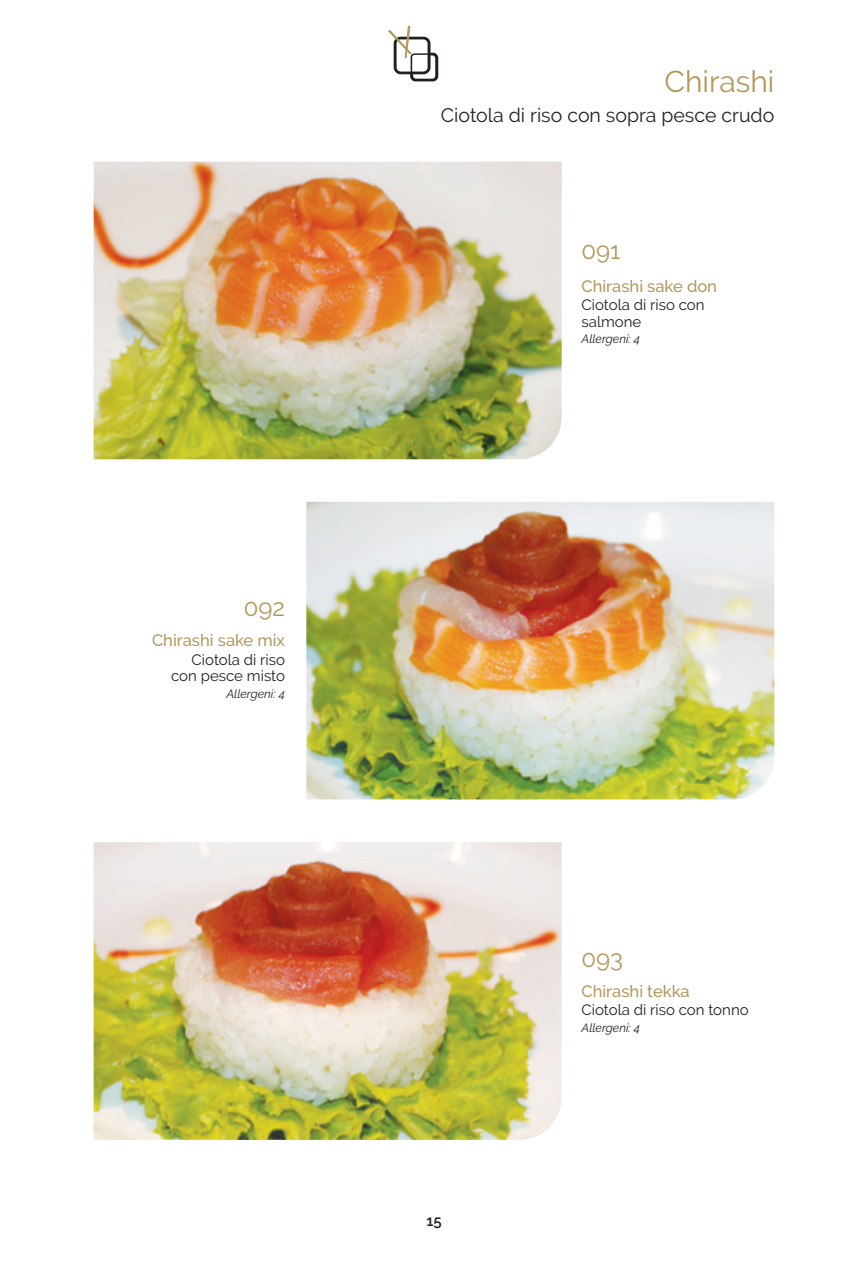
<style>
.page{position:relative;width:851px;height:1263px;background:#fff}
.page>*{position:absolute;margin:0;border:0;box-sizing:border-box;transform-origin:0 0}
.t1{font:30px "Raleway";color:#b3975c}
.t2{font:24px "Raleway";color:#b3975c}
.t3{font:19.5px "Raleway";color:#231f20}
.t4{font:500 16.5px "Raleway";color:#b3975c}
.t5{font:15px/16.5px "Raleway";color:#231f20}
.t6{font:600 15px "Raleway";color:#231f20}
.t7{font:italic 12px "Raleway";color:#231f20}
</style>
<div class="page">
<img style="left:94px;top:162px;width:467px;height:297px">
<img style="left:306px;top:502px;width:468px;height:297px">
<img style="left:94px;top:842px;width:467px;height:298px">
<svg style="left:388px;top:26px;width:51px;height:57px"></svg>
<p class="t2" style="left:244px;top:593px;width:43px">092</p>
<p class="t4" style="left:152px;top:631px;width:134px">Chirashi sake mix</p>
<p class="t5" style="left:191px;top:651px;width:95px">Ciotola di riso</p>
<p class="t5" style="left:171px;top:667px;width:115px">con pesce misto</p>
<p class="t7" style="left:226px;top:686px;width:60px">Allergeni: 4</p>
<p class="t1" style="left:664px;top:64px;width:111px">Chirashi</p>
<p class="t3" style="left:441px;top:104px;width:335px">Ciotola di riso con sopra pesce crudo</p>
<p class="t2" style="left:581px;top:236px;width:41px">091</p>
<p class="t4" style="left:581px;top:277px;width:137px">Chirashi sake don</p>
<p class="t5" style="left:581px;top:297px;width:125px">Ciotola di riso con salmone</p>
<p class="t7" style="left:581px;top:332px;width:60px">Allergeni: 4</p>
<p class="t2" style="left:581px;top:944px;width:43px">093</p>
<p class="t6" style="left:426px;top:1212px;width:17px">15</p>
<p class="t4" style="left:581px;top:982px;width:110px">Chirashi tekka</p>
<p class="t5" style="left:581px;top:1002px;width:169px">Ciotola di riso con tonno</p>
<p class="t7" style="left:581px;top:1021px;width:60px">Allergeni: 4</p>
</div>
